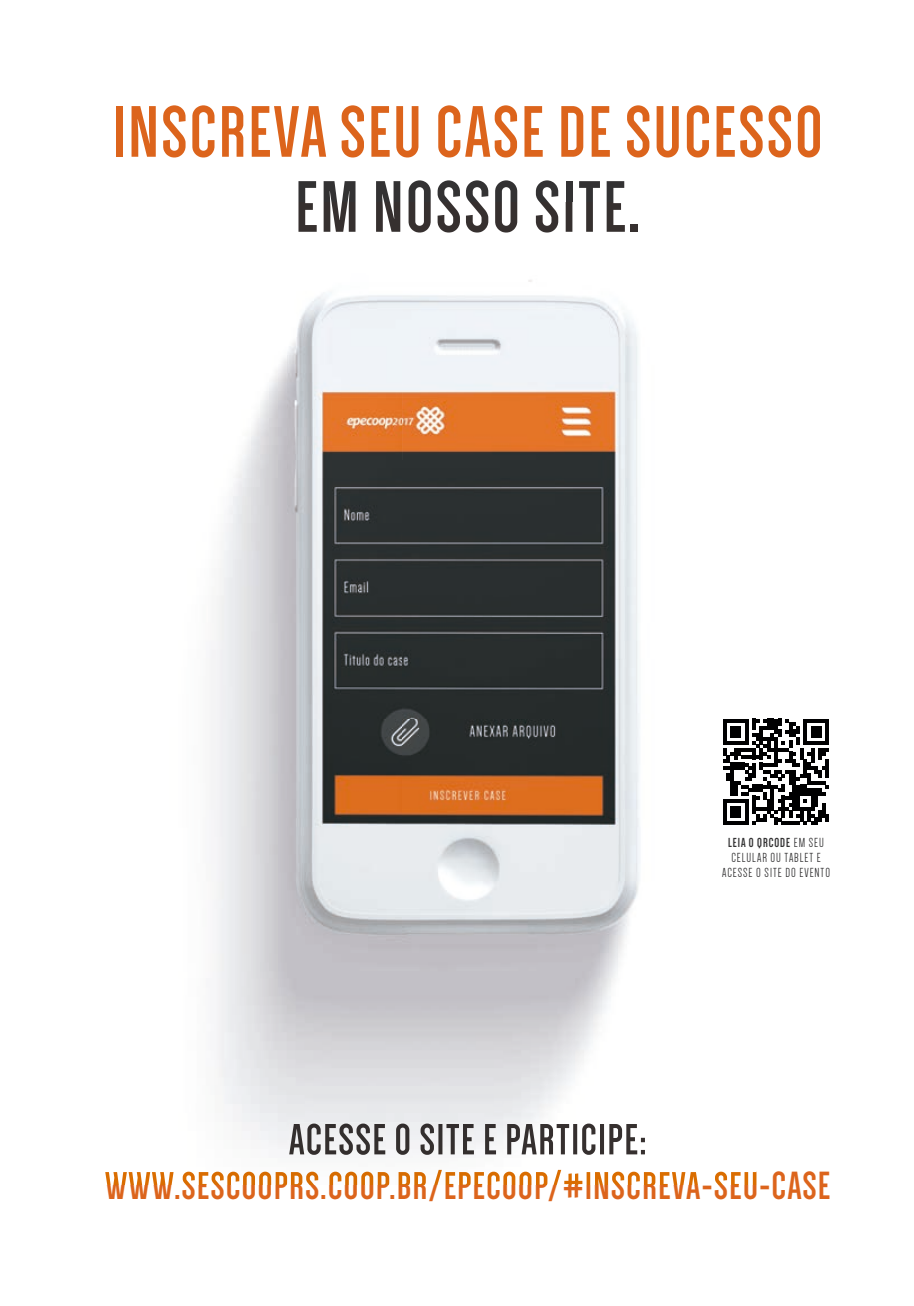
<style>
.page{position:relative;width:914px;height:1306px;background:#fff}
.page>*{position:absolute;margin:0;border:0;box-sizing:border-box;transform-origin:0 0}
.t1{font:700 75px "Dense W01";letter-spacing:.04em;color:#dc641c}
.t2{font:700 75px "Dense W01";letter-spacing:.04em;color:#333233}
.t3{font:700 40.5px "Dense W01";letter-spacing:.04em;color:#dc641c}
.t4{font:13.5px/15px "Dense";letter-spacing:.07em;color:#333233;text-align:center}
.t5{font:700 13.5px "Dense W01";letter-spacing:.07em;color:#333233}
.s1{font-family:"Dense";font-weight:400}
</style>
<div class="page">
<img style="left:182px;top:203px;width:504px;height:981px">
<img style="left:298px;top:203px;width:57px;height:29px">
<img style="left:376px;top:203px;width:141px;height:29px">
<img style="left:536px;top:203px;width:89px;height:29px">
<svg style="left:631px;top:224px;width:6px;height:8px"></svg>
<img style="left:289px;top:1123px;width:96px;height:31px">
<img style="left:396px;top:1123px;width:13px;height:31px">
<img style="left:420px;top:1123px;width:54px;height:31px">
<img style="left:485px;top:1123px;width:11px;height:31px">
<img style="left:507px;top:1123px;width:130px;height:31px">
<img style="left:641px;top:1137px;width:4px;height:17px">
<img style="left:105px;top:1172px;width:69px;height:12px">
<svg style="left:183px;top:1171px;width:12px;height:13px"></svg>
<img style="left:199px;top:1171px;width:195px;height:13px">
<svg style="left:398px;top:1171px;width:12px;height:13px"></svg>
<img style="left:414px;top:1169px;width:255px;height:15px">
<svg style="left:672px;top:1171px;width:13px;height:13px"></svg>
<img style="left:689px;top:1171px;width:52px;height:13px">
<svg style="left:744px;top:1172px;width:12px;height:12px"></svg>
<svg style="left:723px;top:718px;width:106px;height:107px"></svg>
<h1 class="t1" style="left:113px;top:95px;width:711px">INSCREVA SEU CASE DE SUCESSO</h1>
<h1 class="t2" style="left:295px;top:170px;width:346px">EM NOSSO SITE.</h1>
<p class="t5" style="left:728px;top:835px;width:97px">LEIA O QRCODE <span class="s1">EM SEU</span></p>
<p class="t4" style="left:722px;top:850px;width:109px">CELULAR OU TABLET E<br>ACESSE O SITE DO EVENTO</p>
<p class="t3" style="left:105px;top:1166px;width:726px">WWW.SESCOOPRS.COOP.BR/EPECOOP/#INSCREVA-SEU-CASE</p>
</div>
